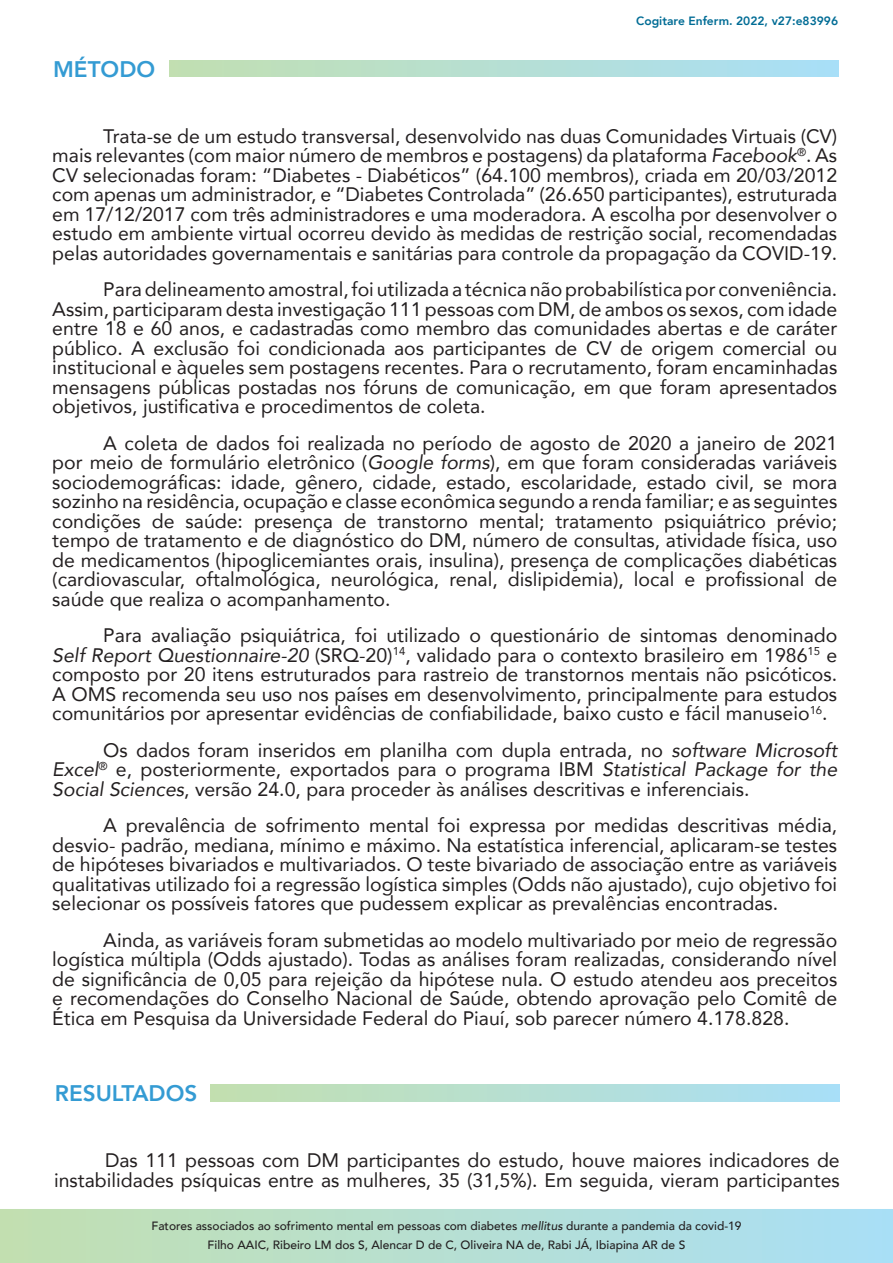
<style>
.page{position:relative;width:893px;height:1263px;background:#fff}
.page>*{position:absolute;margin:0;border:0;box-sizing:border-box;transform-origin:0 0}
.t1{font:800 22.5px "Avenir";color:#349bd3}
.TEXTO{font:19.5px/19.5px "Avenir";color:#231f20;text-align:justify}
.t2{font:500 12px/18.6px "Avenir";color:#231f20;text-align:center}
.t3{font:800 12px "Avenir";color:#006c95}
.s1{font-style:italic}
</style>
<div class="page">
<svg style="left:0;top:1209px;width:893px;height:54px;background:#b6dfd2"></svg>
<div style="left:169px;top:60px;width:669px;height:17px;background:linear-gradient(to right,#c2dfb1,#a9dff7)"></div>
<div style="left:211px;top:1085px;width:629px;height:16px;background:linear-gradient(to right,#c3dfaf,#a9dff7)"></div>
<p class="t1" style="left:53px;top:48px;width:104px">MÉTODO</p>
<p class="t3" style="left:636px;top:10px;width:203px">Cogitare Enferm. 2022, v27:e83996</p>
<p class="TEXTO" style="left:52px;top:126px;width:786px;text-indent:51px">Trata-se de um estudo transversal, desenvolvido nas duas Comunidades Virtuais (CV) mais relevantes (com maior número de membros e postagens) da plataforma <span class="s1">Facebook</span><sup>®</sup>. As CV selecionadas foram: “Diabetes - Diabéticos” (64.100 membros), criada em 20/03/2012 com apenas um administrador, e “Diabetes Controlada” (26.650 participantes), estruturada em 17/12/2017 com três administradores e uma moderadora. A escolha por desenvolver o estudo em ambiente virtual ocorreu devido às medidas de restrição social, recomendadas pelas autoridades governamentais e sanitárias para controle da propagação da COVID-19.</p>
<p class="TEXTO" style="left:52px;top:279px;width:786px;text-indent:51px">Para delineamento amostral, foi utilizada a técnica não probabilística por conveniência.<br>Assim, participaram desta investigação 111 pessoas com DM, de ambos os sexos, com idade entre 18 e 60 anos, e cadastradas como membro das comunidades abertas e de caráter público. A exclusão foi condicionada aos participantes de CV de origem comercial ou institucional e àqueles sem postagens recentes. Para o recrutamento, foram encaminhadas mensagens públicas postadas nos fóruns de comunicação, em que foram apresentados objetivos, justificativa e procedimentos de coleta.</p>
<p class="TEXTO" style="left:52px;top:433px;width:786px;text-indent:51px">A coleta de dados foi realizada no período de agosto de 2020 a janeiro de 2021 por meio de formulário eletrônico (<span class="s1">Google forms</span>), em que foram consideradas variáveis sociodemográficas: idade, gênero, cidade, estado, escolaridade, estado civil, se mora sozinho na residência, ocupação e classe econômica segundo a renda familiar; e as seguintes condições de saúde: presença de transtorno mental; tratamento psiquiátrico prévio; tempo de tratamento e de diagnóstico do DM, número de consultas, atividade física, uso de medicamentos (hipoglicemiantes orais, insulina), presença de complicações diabéticas (cardiovascular, oftalmológica, neurológica, renal, dislipidemia), local e profissional de saúde que realiza o acompanhamento.</p>
<p class="TEXTO" style="left:52px;top:625px;width:786px;text-indent:51px">Para avaliação psiquiátrica, foi utilizado o questionário de sintomas denominado <span class="s1">Self Report Questionnaire-20</span> (SRQ-20)<sup>14</sup>, validado para o contexto brasileiro em 1986<sup>15</sup> e composto por 20 itens estruturados para rastreio de transtornos mentais não psicóticos.<br>A OMS recomenda seu uso nos países em desenvolvimento, principalmente para estudos comunitários por apresentar evidências de confiabilidade, baixo custo e fácil manuseio<sup>16</sup>.</p>
<p class="TEXTO" style="left:52px;top:740px;width:786px;text-indent:51px">Os dados foram inseridos em planilha com dupla entrada, no <span class="s1">software Microsoft Excel</span><sup>®</sup> e, posteriormente, exportados para o programa IBM <span class="s1">Statistical Package for the Social Sciences</span>, versão 24.0, para proceder às análises descritivas e inferenciais.</p>
<p class="TEXTO" style="left:52px;top:815px;width:786px;text-indent:51px">A prevalência de sofrimento mental foi expressa por medidas descritivas média, desvio- padrão, mediana, mínimo e máximo. Na estatística inferencial, aplicaram-se testes de hipóteses bivariados e multivariados. O teste bivariado de associação entre as variáveis qualitativas utilizado foi a regressão logística simples (Odds não ajustado), cujo objetivo foi selecionar os possíveis fatores que pudessem explicar as prevalências encontradas.</p>
<p class="TEXTO" style="left:52px;top:930px;width:786px;text-indent:51px">Ainda, as variáveis foram submetidas ao modelo multivariado por meio de regressão logística múltipla (Odds ajustado). Todas as análises foram realizadas, considerando nível de significância de 0,05 para rejeição da hipótese nula. O estudo atendeu aos preceitos e recomendações do Conselho Nacional de Saúde, obtendo aprovação pelo Comitê de Ética em Pesquisa da Universidade Federal do Piauí, sob parecer número 4.178.828.</p>
<p class="t1" style="left:55px;top:1073px;width:144px">RESULTADOS</p>
<p class="TEXTO" style="left:54px;top:1150px;width:787px;text-align:right">Das 111 pessoas com DM participantes do estudo, houve maiores indicadores de instabilidades psíquicas entre as mulheres, 35 (31,5%). Em seguida, vieram participantes</p>
<p class="t2" style="left:151px;top:1216px;width:591px">Fatores associados ao sofrimento mental em pessoas com diabetes <span class="s1">mellitus</span> durante a pandemia da covid-19<br>Filho AAIC, Ribeiro LM dos S, Alencar D de C, Oliveira NA de, Rabi JÁ, Ibiapina AR de S</p>
</div>
